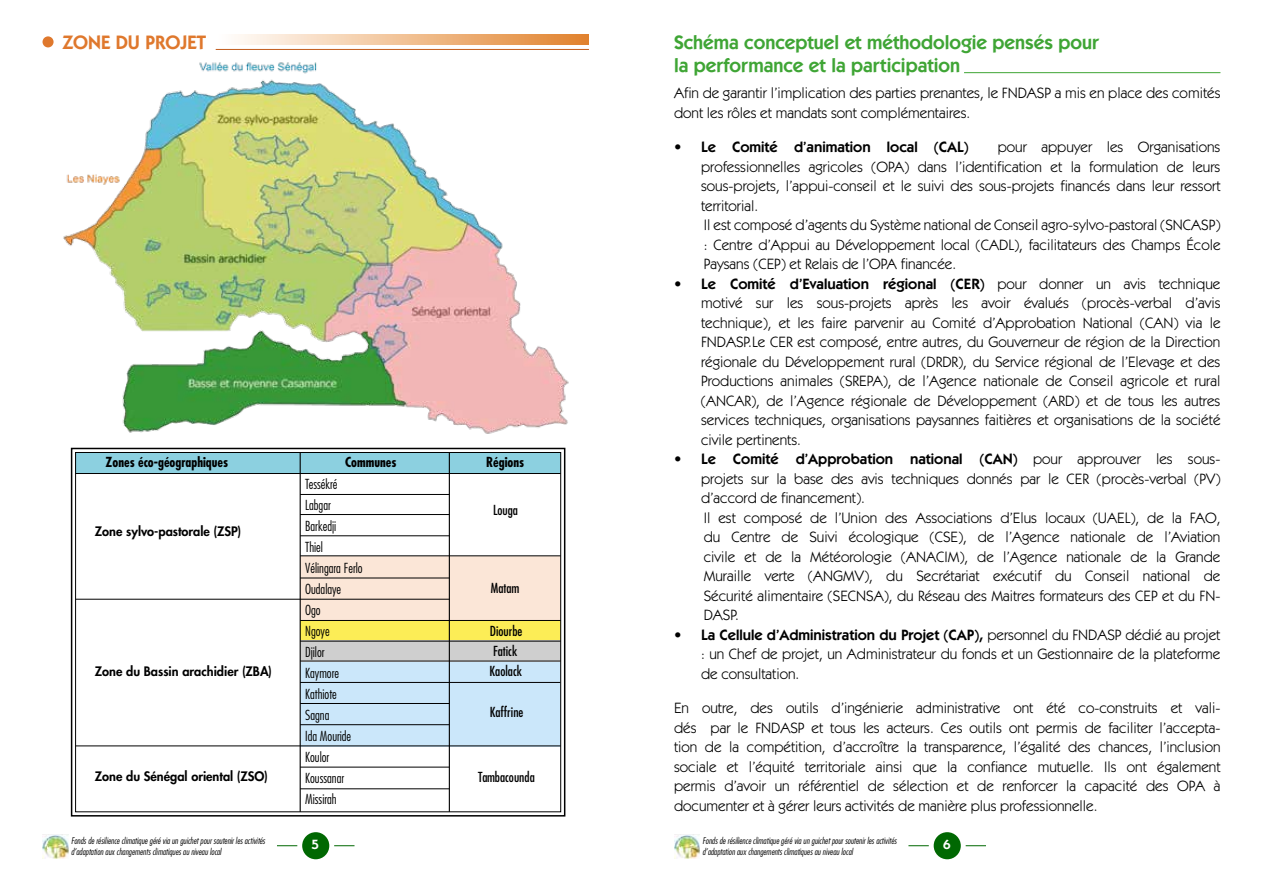
<style>
.page{position:relative;width:1263px;height:893px;background:#fff}
.page>*{position:absolute;margin:0;border:0;box-sizing:border-box;transform-origin:0 0}
.t1{font:600 19.5px/23.4px "Kabel IT Cby BT";color:#3fa535}
.t2{font:600 19.5px "Kabel IT Cby BT";color:#df782d}
.t3{font:15px/19.5px "Itc Kabel";color:#000}
.t4{font:600 15px "Itc Kabel";color:#000}
.t5{font:300 condensed 13.5px/21px "Futura";color:#000}
.t6{font:condensed 13.5px/20px "Futura";color:#000}
.t7{font:700 condensed 13.5px "Futura";color:#000}
.t8{font:600 13.5px "Itc Kabel";color:#fff}
.t9{font:800 12.75px "Futura";color:#000}
.t10{font:italic 300 condensed 9px/10.8px "Futura";color:#000}
.s1{font-weight:600}
</style>
<div class="page">
<img style="left:63px;top:62px;width:506px;height:372px">
<div style="left:302px;top:832px;width:27px;height:27px;background:#006802;border-radius:50%"></div>
<svg style="left:334px;top:845px;width:20px;height:1px"></svg>
<svg style="left:277px;top:845px;width:20px;height:1px"></svg>
<div style="left:934px;top:832px;width:27px;height:27px;background:#006802;border-radius:50%"></div>
<svg style="left:966px;top:845px;width:20px;height:1px"></svg>
<svg style="left:908px;top:845px;width:21px;height:1px"></svg>
<hr style="left:216px;top:49px;width:373px;height:1px;background:#c35c1c">
<hr style="left:964px;top:72px;width:256px;height:1px;background:#3fa535">
<img style="left:43px;top:834px;width:25px;height:25px">
<img style="left:674px;top:834px;width:26px;height:25px">
<div style="left:43px;top:36px;width:11px;height:11px;background:#df782d;border-radius:50%"></div>
<svg style="left:235px;top:34px;width:354px;height:10px"></svg>
<div style="left:300px;top:556px;width:260px;height:64px;background:#fbe6d7"></div>
<div style="left:300px;top:620px;width:260px;height:21px;background:#fced56"></div>
<div style="left:300px;top:640px;width:260px;height:21px;background:#cfcfcf"></div>
<div style="left:300px;top:662px;width:260px;height:85px;background:#cbe7fa"></div>
<div style="left:76px;top:452px;width:485px;height:21px;background:#8cd0e0"></div>
<div style="left:71px;top:448px;width:494px;height:368px;border:2px solid #000"></div>
<hr style="left:76px;top:473px;width:485px;height:1px;background:#000">
<hr style="left:76px;top:599px;width:374px;height:1px;background:#000">
<hr style="left:76px;top:745px;width:485px;height:1px;background:#000">
<hr style="left:300px;top:494px;width:149px;height:1px;background:#000">
<hr style="left:300px;top:514px;width:149px;height:1px;background:#000">
<hr style="left:300px;top:535px;width:149px;height:1px;background:#000">
<hr style="left:300px;top:555px;width:261px;height:1px;background:#000">
<hr style="left:300px;top:578px;width:149px;height:1px;background:#000">
<hr style="left:300px;top:620px;width:261px;height:1px;background:#000">
<hr style="left:300px;top:641px;width:261px;height:1px;background:#000">
<hr style="left:300px;top:661px;width:261px;height:1px;background:#000">
<hr style="left:300px;top:682px;width:260px;height:1px;background:#000">
<hr style="left:300px;top:703px;width:149px;height:1px;background:#000">
<hr style="left:300px;top:724px;width:149px;height:1px;background:#000">
<hr style="left:300px;top:767px;width:149px;height:1px;background:#000">
<hr style="left:300px;top:788px;width:149px;height:1px;background:#000">
<hr style="left:300px;top:452px;width:1px;height:360px;background:#000">
<hr style="left:449px;top:452px;width:1px;height:360px;background:#000">
<h1 class="t2" style="left:63px;top:30px;width:145px">ZONE DU PROJET</h1>
<h1 class="t1" style="left:674px;top:30px;width:426px">Schéma conceptuel et méthodologie pensés pour la performance et la participation</h1>
<p class="t3" style="left:674px;top:83px;width:548px">Afin de garantir l’implication des parties prenantes, le FNDASP a mis en place des comités dont les rôles et mandats sont complémentaires.</p>
<p class="t4" style="left:674px;top:138px;width:296px">• Le Comité d’animation local (CAL)</p>
<p class="t3" style="left:701px;top:137px;width:521px;text-indent:297px">pour appuyer les Organisations professionnelles agricoles (OPA) dans l’identification et la formulation de leurs sous-projets, l’appui-conseil et le suivi des sous-projets financés dans leur ressort territorial.<br>Il est composé d’agents du Système national de Conseil agro-sylvo-pastoral (SNCASP) : Centre d’Appui au Développement local (CADL), facilitateurs des Champs École Paysans (CEP) et Relais de l’OPA financée.</p>
<p class="t3" style="left:701px;top:274px;width:521px;text-align:justify;text-indent:-27px"><span class="s1">• Le Comité d’Evaluation régional (CER)</span> pour donner un avis technique motivé sur les sous-projets après les avoir évalués (procès-verbal d’avis technique), et les faire parvenir au Comité d’Approbation National (CAN) via le FNDASP.Le CER est composé, entre autres, du Gouverneur de région de la Direction régionale du Développement rural (DRDR), du Service régional de l’Elevage et des Productions animales (SREPA), de l’Agence nationale de Conseil agricole et rural (ANCAR), de l’Agence régionale de Développement (ARD) et de tous les autres services techniques, organisations paysannes faitières et organisations de la société civile pertinents.</p>
<p class="t3" style="left:701px;top:449px;width:521px;text-indent:-27px"><span class="s1">• Le Comité d’Approbation national (CAN)</span> pour approuver les sous&shy;projets sur la base des avis techniques donnés par le CER (procès-verbal (PV) d’accord de financement).<br>Il est composé de l’Union des Associations d’Elus locaux (UAEL), de la FAO, du Centre de Suivi écologique (CSE), de l’Agence nationale de l’Aviation civile et de la Météorologie (ANACIM), de l’Agence nationale de la Grande Muraille verte (ANGMV), du Secrétariat exécutif du Conseil national de Sécurité alimentaire (SECNSA), du Réseau des Maitres formateurs des CEP et du FN-DASP.</p>
<p class="t3" style="left:701px;top:625px;width:521px;text-align:justify;text-indent:-27px"><span class="s1">• La Cellule d’Administration du Projet (CAP),</span> personnel du FNDASP dédié au projet : un Chef de projet, un Administrateur du fonds et un Gestionnaire de la plateforme de consultation.</p>
<p class="t3" style="left:674px;top:698px;width:548px;text-align:justify">En outre, des outils d’ingénierie administrative ont été co-construits et vali&shy;dés par le FNDASP et tous les acteurs. Ces outils ont permis de faciliter l’accepta&shy;tion de la compétition, d’accroître la transparence, l’égalité des chances, l’inclusion sociale et l’équité territoriale ainsi que la confiance mutuelle. Ils ont également permis d’avoir un référentiel de sélection et de renforcer la capacité des OPA à documenter et à gérer leurs activités de manière plus professionnelle.</p>
<p class="t7" style="left:106px;top:454px;width:124px">Zones éco-géographiques</p>
<p class="t7" style="left:345px;top:454px;width:53px">Communes</p>
<p class="t7" style="left:486px;top:454px;width:40px">Régions</p>
<p class="t5" style="left:305px;top:474px;width:59px">Tessékré<br>Labgar<br>Barkedji<br>Thiel<br>Vélingara Ferlo<br>Oudalaye<br>Ogo<br>Ngoye<br>Djilor<br>Kaymore<br>Kathiote<br>Sagna<br>Ida Mouride<br>Koulor<br>Koussanar<br>Missirah</p>
<p class="t6" style="left:493px;top:499px;width:27px">Louga</p>
<p class="t9" style="left:95px;top:523px;width:148px">Zone sylvo-pastorale (ZSP)</p>
<p class="t6" style="left:491px;top:578px;width:30px">Matam</p>
<p class="t6" style="left:490px;top:621px;width:34px">Diourbe<br>Fatick<br>Kaolack</p>
<p class="t6" style="left:490px;top:702px;width:35px">Kaffrine</p>
<p class="t9" style="left:95px;top:663px;width:179px">Zone du Bassin arachidier (ZBA)</p>
<p class="t9" style="left:95px;top:768px;width:174px">Zone du Sénégal oriental (ZSO)</p>
<p class="t6" style="left:478px;top:767px;width:58px">Tambacounda</p>
<p class="t10" style="left:71px;top:835px;width:196px">Fonds de résilience climatique géré via un guichet pour soutenir les activités d’adaptation aux changements climatiques au niveau local</p>
<p class="t10" style="left:702px;top:835px;width:196px">Fonds de résilience climatique géré via un guichet pour soutenir les activités d’adaptation aux changements climatiques au niveau local</p>
<p class="t8" style="left:312px;top:837px;width:9px">5</p>
<p class="t8" style="left:943px;top:837px;width:9px">6</p>
</div>
